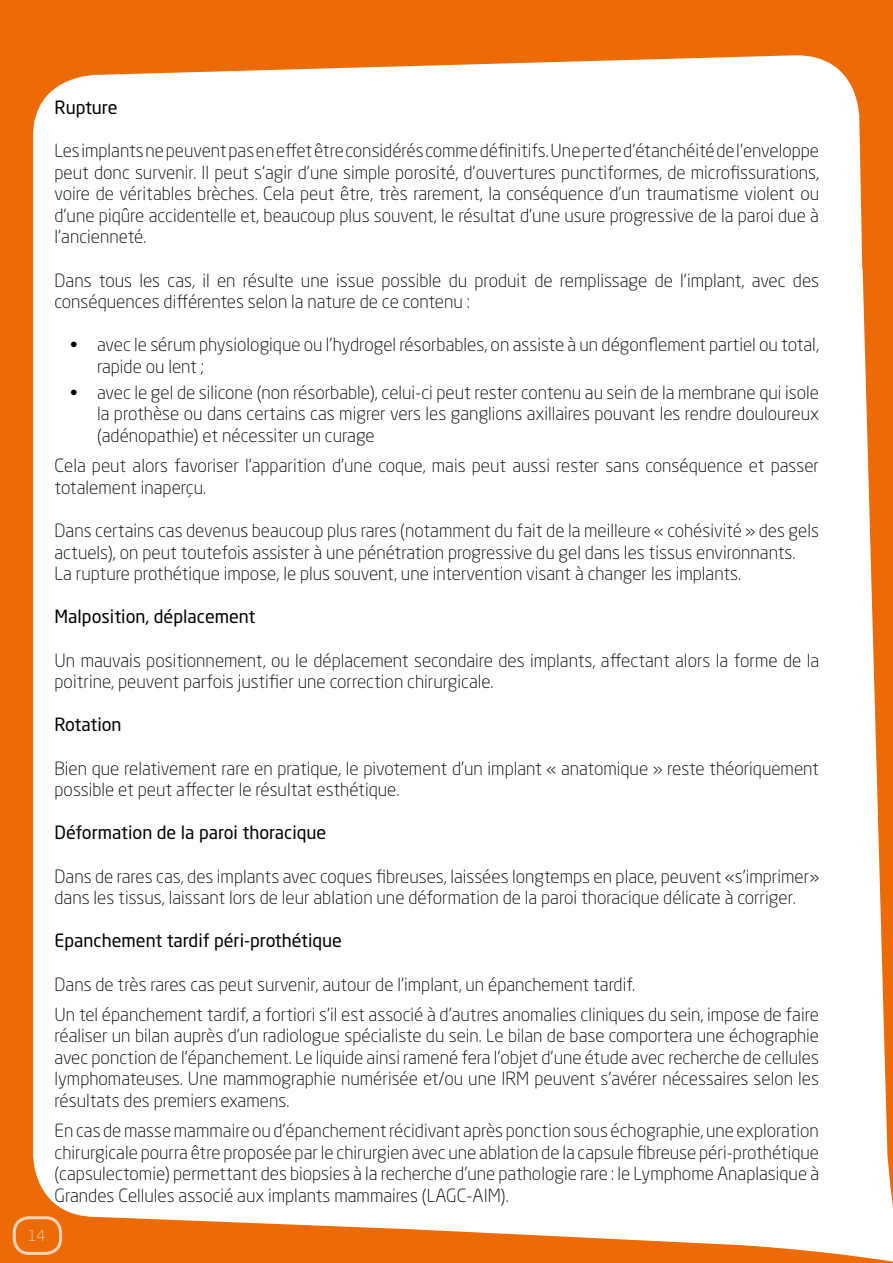
<style>
.page{position:relative;width:893px;height:1263px;background:#ed6b06}
.page>*{position:absolute;margin:0;border:0;box-sizing:border-box;transform-origin:0 0}
.t1{font:300 18px/21.6px "Neo Sans Std";color:#000}
.t2{font:18px "Neo Sans Std";color:#000}
.t3{font:300 15px "Neo Sans Std";color:#fff}
</style>
<div class="page">
<div style="left:33px;top:55px;width:860px;height:1207px;background:#fff"></div>
<div style="left:13px;top:1216px;width:49px;height:39px;border:3px solid #fff;border-radius:15px"></div>
<p class="t3" style="left:28px;top:1227px;width:19px">14</p>
<p class="t2" style="left:55px;top:96px;width:64px">Rupture</p>
<p class="t1" style="left:55px;top:139px;width:766px;text-align:justify">Les implants ne peuvent pas en effet être considérés comme définitifs. Une perte d’étanchéité de l’enveloppe peut donc survenir. Il peut s’agir d’une simple porosité, d’ouvertures punctiformes, de microfissurations, voire de véritables brèches. Cela peut être, très rarement, la conséquence d’un traumatisme violent ou d’une piqûre accidentelle et, beaucoup plus souvent, le résultat d’une usure progressive de la paroi due à l’ancienneté.</p>
<p class="t1" style="left:55px;top:269px;width:766px">Dans tous les cas, il en résulte une issue possible du produit de remplissage de l’implant, avec des conséquences différentes selon la nature de ce contenu :</p>
<p class="t1" style="left:97px;top:334px;width:723px;text-indent:-27px">• avec le sérum physiologique ou l’hydrogel résorbables, on assiste à un dégonflement partiel ou total, rapide ou lent ;</p>
<p class="t1" style="left:97px;top:381px;width:723px;text-align:justify;text-indent:-27px">• avec le gel de silicone (non résorbable), celui-ci peut rester contenu au sein de la membrane qui isole la prothèse ou dans certains cas migrer vers les ganglions axillaires pouvant les rendre douloureux (adénopathie) et nécessiter un curage</p>
<p class="t1" style="left:55px;top:455px;width:766px">Cela peut alors favoriser l’apparition d’une coque, mais peut aussi rester sans conséquence et passer totalement inaperçu.</p>
<p class="t1" style="left:55px;top:519px;width:766px">Dans certains cas devenus beaucoup plus rares (notamment du fait de la meilleure « cohésivité » des gels actuels), on peut toutefois assister à une pénétration progressive du gel dans les tissus environnants.<br>La rupture prothétique impose, le plus souvent, une intervention visant à changer les implants.</p>
<p class="t2" style="left:55px;top:606px;width:203px">Malposition, déplacement</p>
<p class="t1" style="left:55px;top:649px;width:766px">Un mauvais positionnement, ou le déplacement secondaire des implants, affectant alors la forme de la poitrine, peuvent parfois justifier une correction chirurgicale.</p>
<p class="t2" style="left:55px;top:714px;width:69px">Rotation</p>
<p class="t1" style="left:55px;top:757px;width:766px">Bien que relativement rare en pratique, le pivotement d’un implant « anatomique » reste théoriquement possible et peut affecter le résultat esthétique.</p>
<p class="t2" style="left:55px;top:822px;width:273px">Déformation de la paroi thoracique</p>
<p class="t1" style="left:55px;top:865px;width:766px">Dans de rares cas, des implants avec coques fibreuses, laissées longtemps en place, peuvent «s’imprimer» dans les tissus, laissant lors de leur ablation une déformation de la paroi thoracique délicate à corriger.</p>
<p class="t2" style="left:55px;top:930px;width:289px">Epanchement tardif péri-prothétique</p>
<p class="t1" style="left:55px;top:969px;width:766px;line-height:30.2px">Dans de très rares cas peut survenir, autour de l’implant, un épanchement tardif.<br>Un tel épanchement tardif, a fortiori s’il est associé à d’autres anomalies cliniques du sein, impose de faire</p>
<p class="t1" style="left:55px;top:1025px;width:766px;text-align:justify">réaliser un bilan auprès d’un radiologue spécialiste du sein. Le bilan de base comportera une échographie avec ponction de l’épanchement. Le liquide ainsi ramené fera l’objet d’une étude avec recherche de cellules lymphomateuses. Une mammographie numérisée et/ou une IRM peuvent s’avérer nécessaires selon les résultats des premiers examens.</p>
<p class="t1" style="left:55px;top:1120px;width:766px;text-align:justify">En cas de masse mammaire ou d’épanchement récidivant après ponction sous échographie, une exploration chirurgicale pourra être proposée par le chirurgien avec une ablation de la capsule fibreuse péri-prothétique (capsulectomie) permettant des biopsies à la recherche d’une pathologie rare : le Lymphome Anaplasique à Grandes Cellules associé aux implants mammaires (LAGC-AIM).</p>
</div>
